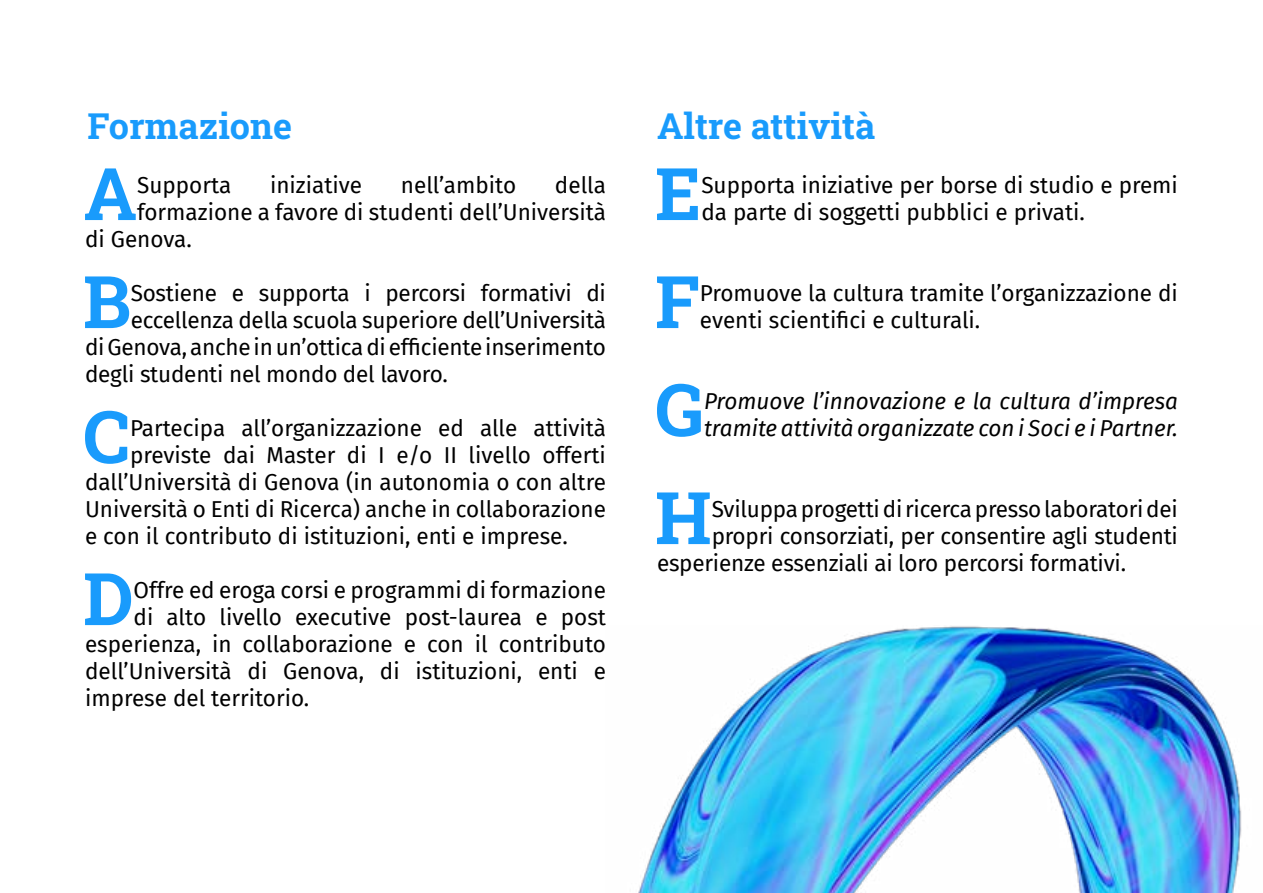
<style>
.page{position:relative;width:1263px;height:893px;background:#fff}
.page>*{position:absolute;margin:0;border:0;box-sizing:border-box;transform-origin:0 0}
.t1{font:72.6px "Roboto Slab";color:#199bfc}
.t2{font:36px "Roboto Slab";color:#199bfc}
.t3{font:22.5px/27px "Fira Sans";color:#000}
.t4{font:italic 22.5px/27px "Fira Sans";color:#000}
</style>
<div class="page">
<img style="left:638px;top:626px;width:604px;height:267px">
<h2 class="t2" style="left:87px;top:101px;width:206px">Formazione</h2>
<h1 class="t1" style="left:84px;top:144px;width:55px">A</h1>
<p class="t3" style="left:137px;top:171px;width:96px">Supporta</p>
<p class="t3" style="left:270px;top:171px;width:94px">iniziative</p>
<p class="t3" style="left:401px;top:171px;width:117px">nell’ambito</p>
<p class="t3" style="left:555px;top:171px;width:53px">della</p>
<p class="t3" style="left:137px;top:198px;width:470px">formazione a favore di studenti dell’Università</p>
<p class="t3" style="left:85px;top:225px;width:108px">di Genova.</p>
<h1 class="t1" style="left:83px;top:252px;width:49px">B</h1>
<p class="t3" style="left:131px;top:279px;width:477px">Sostiene e supporta i percorsi formativi di</p>
<p class="t3" style="left:131px;top:306px;width:477px">eccellenza della scuola superiore dell’Università</p>
<p class="t3" style="left:85px;top:333px;width:522px">di Genova, anche in un’ottica di efficiente inserimento</p>
<p class="t3" style="left:85px;top:360px;width:364px">degli studenti nel mondo del lavoro.</p>
<h1 class="t1" style="left:83px;top:387px;width:48px">C</h1>
<p class="t3" style="left:130px;top:414px;width:477px">Partecipa all’organizzazione ed alle attività</p>
<p class="t3" style="left:130px;top:441px;width:477px">previste dai Master di I e/o II livello offerti</p>
<p class="t3" style="left:85px;top:468px;width:522px">dall’Università di Genova (in autonomia o con altre</p>
<p class="t3" style="left:85px;top:495px;width:522px">Università o Enti di Ricerca) anche in collaborazione</p>
<p class="t3" style="left:85px;top:522px;width:484px">e con il contributo di istituzioni, enti e imprese.</p>
<h1 class="t1" style="left:83px;top:549px;width:52px">D</h1>
<p class="t3" style="left:134px;top:576px;width:474px">Offre ed eroga corsi e programmi di formazione</p>
<p class="t3" style="left:134px;top:603px;width:474px">di alto livello executive post-laurea e post</p>
<p class="t3" style="left:85px;top:630px;width:522px">esperienza, in collaborazione e con il contributo</p>
<p class="t3" style="left:85px;top:657px;width:522px">dell’Università di Genova, di istituzioni, enti e</p>
<p class="t3" style="left:85px;top:684px;width:226px">imprese del territorio.</p>
<h2 class="t2" style="left:657px;top:101px;width:220px">Altre attività</h2>
<h1 class="t1" style="left:655px;top:144px;width:48px">E</h1>
<p class="t3" style="left:701px;top:171px;width:478px">Supporta iniziative per borse di studio e premi da parte di soggetti pubblici e privati.</p>
<h1 class="t1" style="left:655px;top:252px;width:46px">F</h1>
<p class="t3" style="left:700px;top:279px;width:480px">Promuove la cultura tramite l’organizzazione di eventi scientifici e culturali.</p>
<h1 class="t1" style="left:655px;top:360px;width:50px">G</h1>
<p class="t4" style="left:704px;top:387px;width:475px">Promuove l’innovazione e la cultura d’impresa tramite attività organizzate con i Soci e i Partner.</p>
<h1 class="t1" style="left:655px;top:468px;width:58px">H</h1>
<p class="t3" style="left:712px;top:495px;width:468px">Sviluppa progetti di ricerca presso laboratori dei</p>
<p class="t3" style="left:712px;top:522px;width:468px">propri consorziati, per consentire agli studenti</p>
<p class="t3" style="left:657px;top:549px;width:471px">esperienze essenziali ai loro percorsi formativi.</p>
</div>
